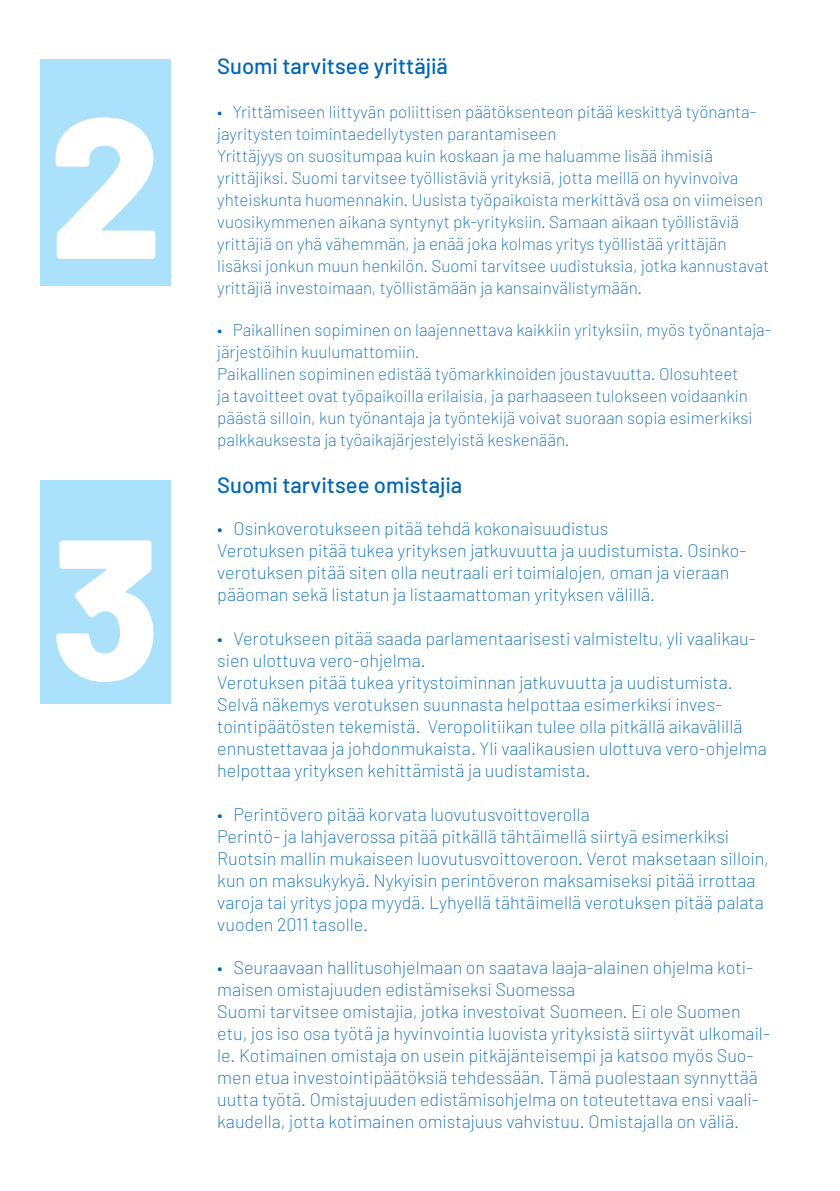
<style>
.page{position:relative;width:840px;height:1191px;background:#fff}
.page>*{position:absolute;margin:0;border:0;box-sizing:border-box;transform-origin:0 0}
.t1{font:800 200px "Barlow";color:#fff}
.t2{font:500 22px "Barlow";color:#0066b3}
.t3{font:200 18px/22px "Barlow";color:#0066b3}
.t4{font:200 17px/22px "Barlow";color:#0066b3}
</style>
<div class="page">
<div style="left:40px;top:59px;width:131px;height:227px;background:#abe1fa"></div>
<div style="left:40px;top:480px;width:131px;height:223px;background:#abe1fa"></div>
<h1 class="t1" style="left:49px;top:59px;width:115px">2</h1>
<h1 class="t1" style="left:51px;top:480px;width:111px">3</h1>
<p class="t2" style="left:217px;top:52px;width:232px">Suomi tarvitsee yrittäjiä</p>
<p class="t4" style="left:217px;top:100px;width:553px">• Yrittämiseen liittyvän poliittisen päätöksenteon pitää keskittyä työnanta&shy;jayritysten toimintaedellytysten parantamiseen<br>Yrittäjyys on suositumpaa kuin koskaan ja me haluamme lisää ihmisiä yrittäjiksi. Suomi tarvitsee työllistäviä yrityksiä, jotta meillä on hyvinvoiva yhteiskunta huomennakin. Uusista työpaikoista merkittävä osa on viimeisen vuosikymmenen aikana syntynyt pk-yrityksiin. Samaan aikaan työllistäviä yrittäjiä on yhä vähemmän, ja enää joka kolmas yritys työllistää yrittäjän lisäksi jonkun muun henkilön. Suomi tarvitsee uudistuksia, jotka kannustavat yrittäjiä investoimaan, työllistämään ja kansainvälistymään.</p>
<p class="t4" style="left:217px;top:318px;width:555px">• Paikallinen sopiminen on laajennettava kaikkiin yrityksiin, myös työnantaja&shy;järjestöihin kuulumattomiin.<br>Paikallinen sopiminen edistää työmarkkinoiden joustavuutta. Olosuhteet<br>ja tavoitteet ovat työpaikoilla erilaisia, ja parhaaseen tulokseen voidaankin päästä silloin, kun työnantaja ja työntekijä voivat suoraan sopia esimerkiksi palkkauksesta ja työaikajärjestelyistä keskenään.</p>
<p class="t2" style="left:217px;top:471px;width:246px">Suomi tarvitsee omistajia</p>
<p class="t3" style="left:217px;top:517px;width:530px">• Osinkoverotukseen pitää tehdä kokonaisuudistus<br>Verotuksen pitää tukea yrityksen jatkuvuutta ja uudistumista. Osinko&shy;verotuksen pitää siten olla neutraali eri toimialojen, oman ja vieraan pääoman sekä listatun ja listaamattoman yrityksen välillä.</p>
<p class="t3" style="left:217px;top:627px;width:550px">• Verotukseen pitää saada parlamentaarisesti valmisteltu, yli vaalikau&shy;sien ulottuva vero-ohjelma.<br>Verotuksen pitää tukea yritystoiminnan jatkuvuutta ja uudistumista.<br>Selvä näkemys verotuksen suunnasta helpottaa esimerkiksi inves&shy;tointipäätösten tekemistä. Veropolitiikan tulee olla pitkällä aikavälillä ennustettavaa ja johdonmukaista. Yli vaalikausien ulottuva vero-ohjelma helpottaa yrityksen kehittämistä ja uudistamista.</p>
<p class="t3" style="left:217px;top:802px;width:552px">• Perintövero pitää korvata luovutusvoittoverolla<br>Perintö- ja lahjaverossa pitää pitkällä tähtäimellä siirtyä esimerkiksi Ruotsin mallin mukaiseen luovutusvoittoveroon. Verot maksetaan silloin, kun on maksukykyä. Nykyisin perintöveron maksamiseksi pitää irrottaa varoja tai yritys jopa myydä. Lyhyellä tähtäimellä verotuksen pitää palata vuoden 2011 tasolle.</p>
<p class="t3" style="left:217px;top:956px;width:554px">• Seuraavaan hallitusohjelmaan on saatava laaja-alainen ohjelma koti&shy;maisen omistajuuden edistämiseksi Suomessa<br>Suomi tarvitsee omistajia, jotka investoivat Suomeen. Ei ole Suomen etu, jos iso osa työtä ja hyvinvointia luovista yrityksistä siirtyvät ulkomail&shy;le. Kotimainen omistaja on usein pitkäjänteisempi ja katsoo myös Suo&shy;men etua investointipäätöksiä tehdessään. Tämä puolestaan synnyttää uutta työtä. Omistajuuden edistämisohjelma on toteutettava ensi vaali&shy;kaudella, jotta kotimainen omistajuus vahvistuu. Omistajalla on väliä.</p>
</div>
